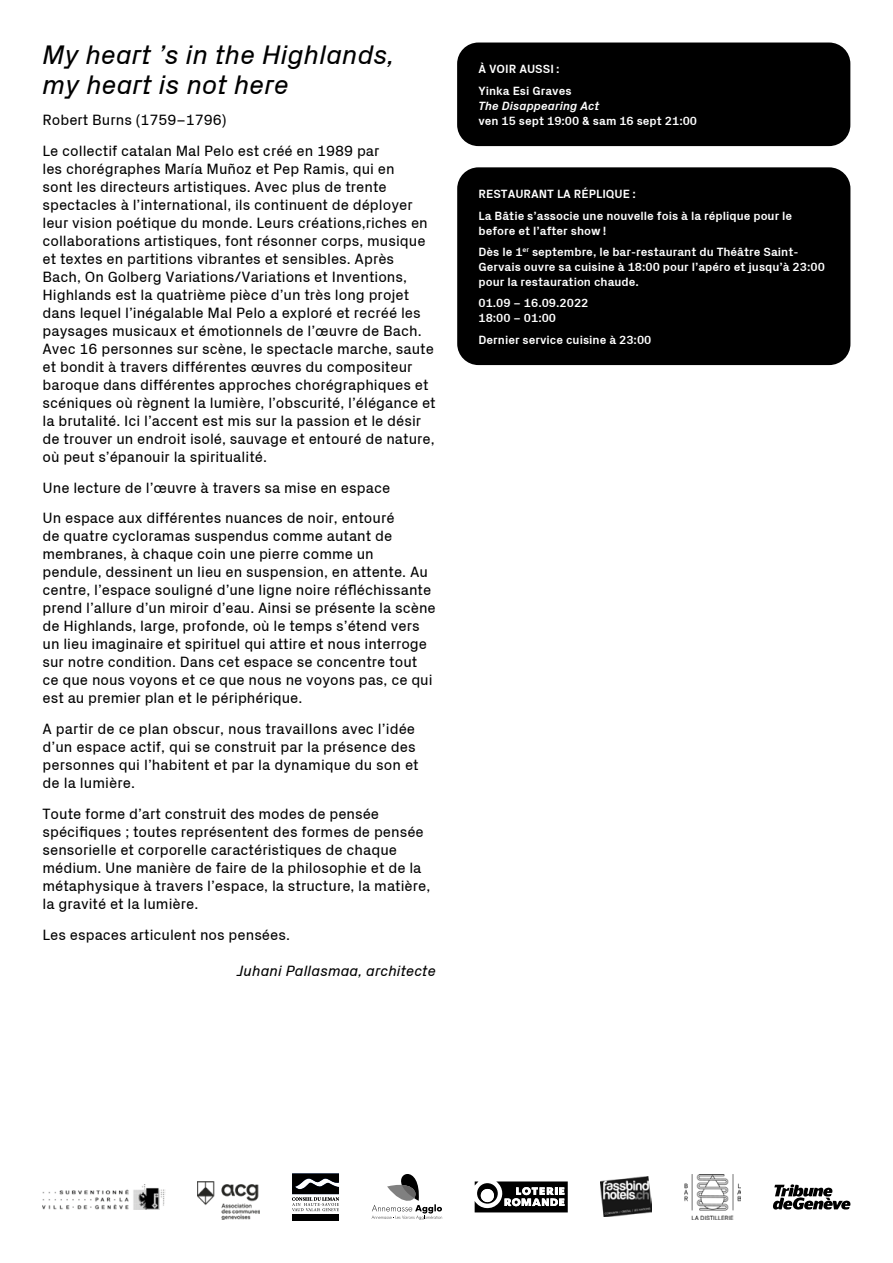
<style>
.page{position:relative;width:893px;height:1263px;background:#fff}
.page>*{position:absolute;margin:0;border:0;box-sizing:border-box;transform-origin:0 0}
.t1{font:italic 27px/30px "Px Grotesk";color:#000}
.t2{font:15px/18px "Px Grotesk";color:#000}
.t3{font:italic 15px "Px Grotesk";color:#000}
.t4{font:700 12px/21.3px "Px Grotesk";color:#fff}
.t5{font:italic 700 12px "Px Grotesk";color:#fff}
</style>
<div class="page">
<svg style="left:773px;top:1184px;width:78px;height:26px"></svg>
<img style="left:600px;top:1177px;width:52px;height:40px">
<div style="left:292px;top:1214px;width:47px;height:6px;background:#000"></div>
<svg style="left:292px;top:1173px;width:47px;height:38px"></svg>
<svg style="left:372px;top:1174px;width:70px;height:46px"></svg>
<svg style="left:475px;top:1181px;width:93px;height:31px"></svg>
<img style="left:43px;top:1184px;width:122px;height:25px">
<img style="left:684px;top:1175px;width:56px;height:44px">
<img style="left:198px;top:1182px;width:61px;height:37px">
<div style="left:457px;top:43px;width:393px;height:103px;background:#000;border-radius:21px"></div>
<div style="left:457px;top:167px;width:393px;height:198px;background:#000;border-radius:21px"></div>
<h1 class="t1" style="left:43px;top:40px;width:354px">My heart ’s in the Highlands, my heart is not here</h1>
<p class="t2" style="left:43px;top:104px;width:339px;line-height:30.8px">Robert Burns (1759–1796)<br>Le collectif catalan Mal Pelo est créé en 1989 par</p>
<p class="t2" style="left:43px;top:159px;width:395px">les chorégraphes María Muñoz et Pep Ramis, qui en<br>sont les directeurs artistiques. Avec plus de trente spectacles à l’international, ils continuent de déployer leur vision poétique du monde. Leurs créations,riches en collaborations artistiques, font résonner corps, musique et textes en partitions vibrantes et sensibles. Après Bach, On Golberg Variations/Variations et Inventions, Highlands est la quatrième pièce d’un très long projet dans lequel l’inégalable Mal Pelo a exploré et recréé les paysages musicaux et émotionnels de l’œuvre de Bach.<br>Avec 16 personnes sur scène, le spectacle marche, saute et bondit à travers différentes œuvres du compositeur baroque dans différentes approches chorégraphiques et scéniques où règnent la lumière, l’obscurité, l’élégance et la brutalité. Ici l’accent est mis sur la passion et le désir de trouver un endroit isolé, sauvage et entouré de nature, où peut s’épanouir la spiritualité.</p>
<p class="t2" style="left:43px;top:472px;width:354px;line-height:30.8px">Une lecture de l’œuvre à travers sa mise en espace<br>Un espace aux différentes nuances de noir, entouré</p>
<p class="t2" style="left:43px;top:527px;width:395px">de quatre cycloramas suspendus comme autant de membranes, à chaque coin une pierre comme un pendule, dessinent un lieu en suspension, en attente. Au centre, l’espace souligné d’une ligne noire réfléchissante prend l’allure d’un miroir d’eau. Ainsi se présente la scène de Highlands, large, profonde, où le temps s’étend vers un lieu imaginaire et spirituel qui attire et nous interroge sur notre condition. Dans cet espace se concentre tout ce que nous voyons et ce que nous ne voyons pas, ce qui est au premier plan et le périphérique.</p>
<p class="t2" style="left:43px;top:720px;width:378px">A partir de ce plan obscur, nous travaillons avec l’idée d’un espace actif, qui se construit par la présence des personnes qui l’habitent et par la dynamique du son et de la lumière.</p>
<p class="t2" style="left:43px;top:804px;width:389px">Toute forme d’art construit des modes de pensée spécifiques ; toutes représentent des formes de pensée sensorielle et corporelle caractéristiques de chaque médium. Une manière de faire de la philosophie et de la métaphysique à travers l’espace, la structure, la matière, la gravité et la lumière.</p>
<p class="t2" style="left:43px;top:925px;width:249px">Les espaces articulent nos pensées.</p>
<p class="t3" style="left:237px;top:962px;width:200px">Juhani Pallasmaa, architecte</p>
<p class="t4" style="left:478px;top:58px;width:95px">À VOIR AUSSI :<br>Yinka Esi Graves</p>
<p class="t5" style="left:478px;top:99px;width:123px">The Disappearing Act</p>
<p class="t4" style="left:478px;top:110px;width:220px">ven 15 sept 19:00 &amp; sam 16 sept 21:00</p>
<p class="t4" style="left:478px;top:183px;width:315px">RESTAURANT LA RÉPLIQUE :<br>La Bâtie s’associe une nouvelle fois à la réplique pour le</p>
<p class="t4" style="left:478px;top:219px;width:322px">before et l’after show !<br>Dès le 1<sup>er</sup> septembre, le bar-restaurant du Théâtre Saint-</p>
<p class="t4" style="left:478px;top:259px;width:348px;line-height:15px">Gervais ouvre sa cuisine à 18:00 pour l’apéro et jusqu’à 23:00 pour la restauration chaude.</p>
<p class="t4" style="left:478px;top:295px;width:111px;line-height:15px">01.09 – 16.09.2022<br>18:00 – 01:00</p>
<p class="t4" style="left:478px;top:329px;width:174px">Dernier service cuisine à 23:00</p>
</div>
